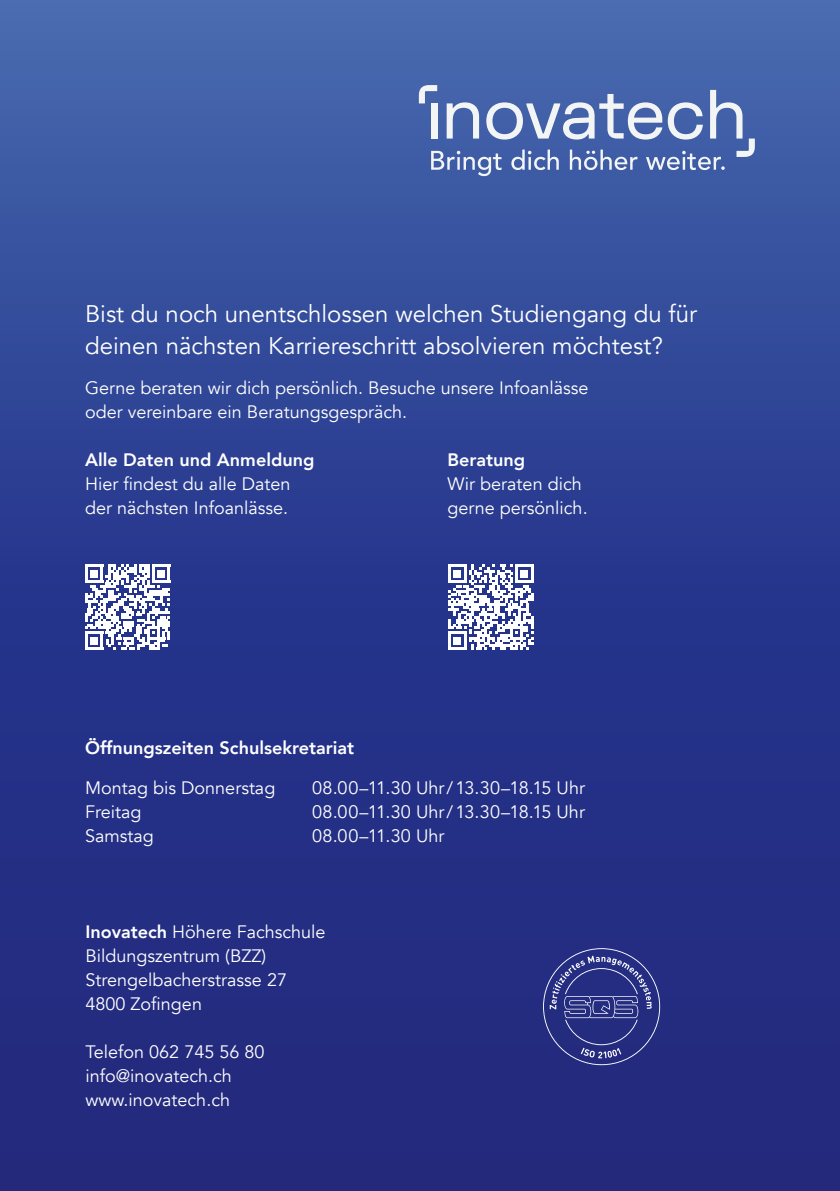
<style>
.page{position:relative;width:840px;height:1191px;background:#fff}
.page>*{position:absolute;margin:0;border:0;box-sizing:border-box;transform-origin:0 0}
.t1{font:24px/32px "Avenir";color:#fff}
.t2{font:18px/24px "Avenir";color:#fff}
.t3{font:800 18px "Avenir";color:#fff}
.s1{font-weight:800}
</style>
<div class="page">
<div style="left:0;top:0;width:839px;height:1191px;background:linear-gradient(to bottom,#4060aa,#1b1e77)"></div>
<hr style="left:839px;top:714px;width:1px;height:477px;background:#242d82">
<img style="left:839px;top:0;width:1px;height:714px">
<svg style="left:542px;top:948px;width:117px;height:117px;background:#38408c"></svg>
<svg style="left:85px;top:564px;width:85px;height:85px"></svg>
<div style="left:90px;top:637px;width:8px;height:7px;background:#fff"></div>
<svg style="left:448px;top:564px;width:85px;height:85px"></svg>
<div style="left:453px;top:637px;width:8px;height:7px;background:#fff"></div>
<svg style="left:418px;top:85px;width:336px;height:91px"></svg>
<p class="t1" style="left:85px;top:298px;width:613px">Bist du noch unentschlossen welchen Studiengang du für deinen nächsten Karriereschritt absolvieren möchtest?</p>
<p class="t2" style="left:85px;top:376px;width:504px">Gerne beraten wir dich persönlich. Besuche unsere Infoanlässe oder vereinbare ein Beratungsgespräch.</p>
<p class="t3" style="left:85px;top:445px;width:231px">Alle Daten und Anmeldung</p>
<p class="t3" style="left:447px;top:445px;width:79px">Beratung</p>
<p class="t2" style="left:85px;top:472px;width:207px">Hier findest du alle Daten</p>
<p class="t2" style="left:447px;top:472px;width:136px">Wir beraten dich</p>
<p class="t2" style="left:85px;top:496px;width:204px">der nächsten Infoanlässe.</p>
<p class="t2" style="left:447px;top:496px;width:141px">gerne persönlich.</p>
<p class="t3" style="left:85px;top:733px;width:270px">Öffnungszeiten Schulsekretariat</p>
<p class="t2" style="left:85px;top:776px;width:192px">Montag bis Donnerstag</p>
<p class="t2" style="left:312px;top:776px;width:274px">08.00–11.30 Uhr / 13.30–18.15 Uhr</p>
<p class="t2" style="left:85px;top:800px;width:58px">Freitag</p>
<p class="t2" style="left:312px;top:800px;width:274px">08.00–11.30 Uhr / 13.30–18.15 Uhr</p>
<p class="t2" style="left:85px;top:824px;width:70px">Samstag</p>
<p class="t2" style="left:312px;top:824px;width:134px">08.00–11.30 Uhr</p>
<p class="t2" style="left:85px;top:920px;width:241px"><span class="s1">Inovatech</span> Höhere Fachschule<br>Bildungszentrum (BZZ)<br>Strengelbacherstrasse 27<br>4800 Zofingen</p>
<p class="t2" style="left:85px;top:1040px;width:180px">Telefon 062 745 56 80 info@inovatech.ch www.inovatech.ch</p>
</div>
